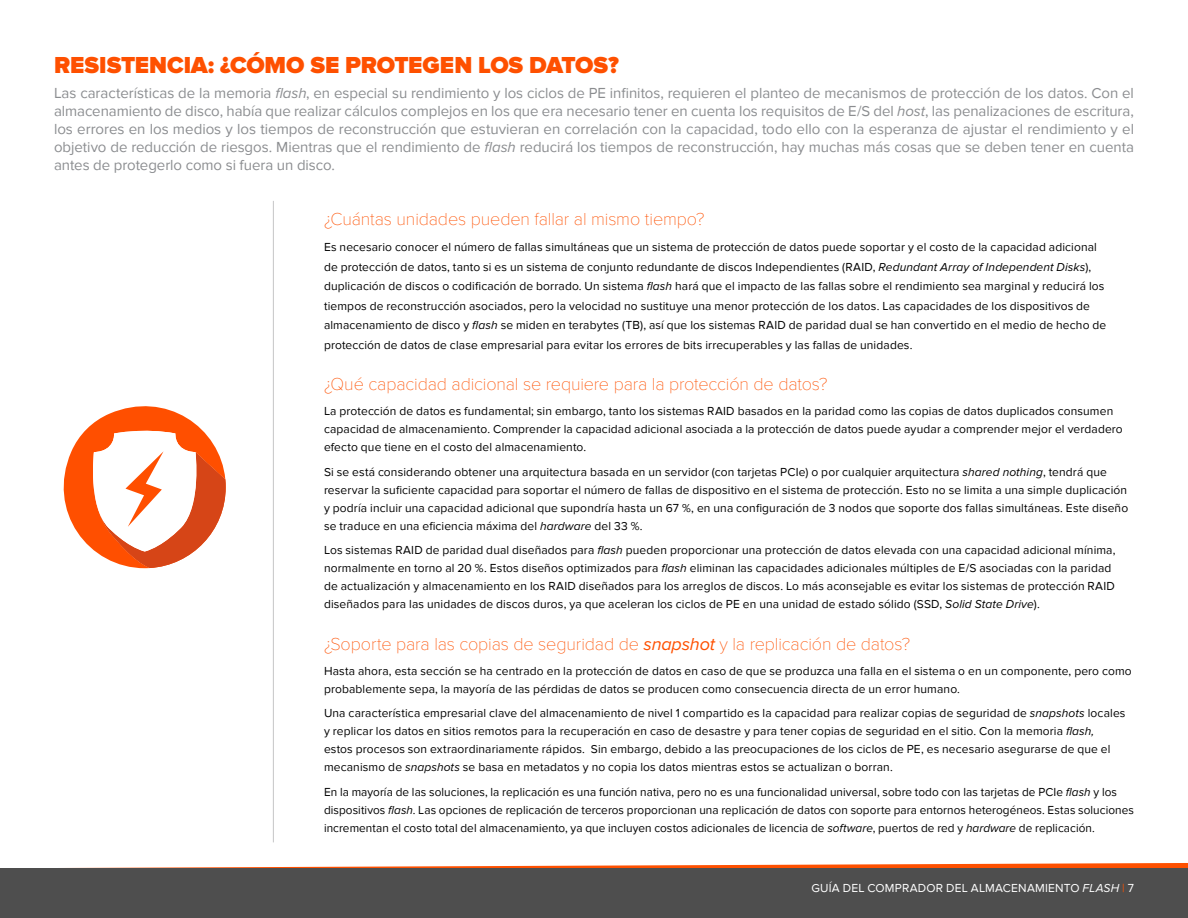
<style>
.page{position:relative;width:1188px;height:918px;background:#fff}
.page>*{position:absolute;margin:0;border:0;box-sizing:border-box;transform-origin:0 0}
.t1{font:900 24px "Proxima Nova";letter-spacing:-.01em;color:#fe5000}
.t2{font:100 18px "Proxima Nova T";letter-spacing:-.01em;color:#fe5000}
.t3{font:15px/18px "Proxima Nova";letter-spacing:-.005em;color:#8b8d90;text-align:justify}
.t4{font:12px/18px "Proxima Nova";letter-spacing:.01em;color:#000}
.t5{font:12px "Proxima Nova";letter-spacing:.015em;color:#fff}
.s1{font-style:italic}
.s2{font-family:"Proxima Nova";font-weight:400;font-style:italic}
.s3{color:#fe5000}
</style>
<div class="page">
<hr style="left:273px;top:201px;width:1px;height:641px;background:#c5c6c7">
<svg style="left:63px;top:406px;width:163px;height:162px"></svg>
<svg style="left:66px;top:863px;width:1122px;height:5px"></svg>
<div style="left:0;top:868px;width:1188px;height:50px;background:#4e4e4e"></div>
<h1 class="t1" style="left:54px;top:51px;width:566px">RESISTENCIA: ¿CÓMO SE PROTEGEN LOS DATOS?</h1>
<p class="t3" style="left:54px;top:84px;width:1082px">Las características de la memoria <span class="s1">flash</span>, en especial su rendimiento y los ciclos de PE infinitos, requieren el planteo de mecanismos de protección de los datos. Con el almacenamiento de disco, había que realizar cálculos complejos en los que era necesario tener en cuenta los requisitos de E/S del <span class="s1">host</span>, las penalizaciones de escritura, los errores en los medios y los tiempos de reconstrucción que estuvieran en correlación con la capacidad, todo ello con la esperanza de ajustar el rendimiento y el objetivo de reducción de riesgos. Mientras que el rendimiento de <span class="s1">flash</span> reducirá los tiempos de reconstrucción, hay muchas más cosas que se deben tener en cuenta antes de protegerlo como si fuera un disco.</p>
<h2 class="t2" style="left:324px;top:208px;width:382px">¿Cuántas unidades pueden fallar al mismo tiempo?</h2>
<p class="t4" style="left:324px;top:237px;width:784px;line-height:19.5px">Es necesario conocer el número de fallas simultáneas que un sistema de protección de datos puede soportar y el costo de la capacidad adicional de protección de datos, tanto si es un sistema de conjunto redundante de discos Independientes (RAID, <span class="s1">Redundant Array of Independent Disks</span>), duplicación de discos o codificación de borrado. Un sistema <span class="s1">flash</span> hará que el impacto de las fallas sobre el rendimiento sea marginal y reducirá los tiempos de reconstrucción asociados, pero la velocidad no sustituye una menor protección de los datos. Las capacidades de los dispositivos de almacenamiento de disco y <span class="s1">flash</span> se miden en terabytes (TB), así que los sistemas RAID de paridad dual se han convertido en el medio de hecho de protección de datos de clase empresarial para evitar los errores de bits irrecuperables y las fallas de unidades.</p>
<h2 class="t2" style="left:324px;top:374px;width:505px">¿Qué capacidad adicional se requiere para la protección de datos?</h2>
<p class="t4" style="left:324px;top:402px;width:800px">La protección de datos es fundamental; sin embargo, tanto los sistemas RAID basados en la paridad como las copias de datos duplicados consumen capacidad de almacenamiento. Comprender la capacidad adicional asociada a la protección de datos puede ayudar a comprender mejor el verdadero efecto que tiene en el costo del almacenamiento.</p>
<p class="t4" style="left:324px;top:463px;width:806px">Si se está considerando obtener una arquitectura basada en un servidor (con tarjetas PCIe) o por cualquier arquitectura <span class="s1">shared nothing</span>, tendrá que reservar la suficiente capacidad para soportar el número de fallas de dispositivo en el sistema de protección. Esto no se limita a una simple duplicación y podría incluir una capacidad adicional que supondría hasta un 67 %, en una configuración de 3 nodos que soporte dos fallas simultáneas. Este diseño se traduce en una eficiencia máxima del <span class="s1">hardware</span> del 33 %.</p>
<p class="t4" style="left:324px;top:542px;width:793px">Los sistemas RAID de paridad dual diseñados para <span class="s1">flash</span> pueden proporcionar una protección de datos elevada con una capacidad adicional mínima, normalmente en torno al 20 %. Estos diseños optimizados para <span class="s1">flash</span> eliminan las capacidades adicionales múltiples de E/S asociadas con la paridad de actualización y almacenamiento en los RAID diseñados para los arreglos de discos. Lo más aconsejable es evitar los sistemas de protección RAID diseñados para las unidades de discos duros, ya que aceleran los ciclos de PE en una unidad de estado sólido (SSD, <span class="s1">Solid State Drive</span>).</p>
<h2 class="t2" style="left:324px;top:634px;width:588px">¿Soporte para las copias de seguridad de <span class="s2">snapshot</span> y la replicación de datos?</h2>
<p class="t4" style="left:324px;top:662px;width:809px">Hasta ahora, esta sección se ha centrado en la protección de datos en caso de que se produzca una falla en el sistema o en un componente, pero como probablemente sepa, la mayoría de las pérdidas de datos se producen como consecuencia directa de un error humano.</p>
<p class="t4" style="left:324px;top:705px;width:803px">Una característica empresarial clave del almacenamiento de nivel 1 compartido es la capacidad para realizar copias de seguridad de <span class="s1">snapshots</span> locales y replicar los datos en sitios remotos para la recuperación en caso de desastre y para tener copias de seguridad en el sitio. Con la memoria <span class="s1">flash, </span>estos procesos son extraordinariamente rápidos. Sin embargo, debido a las preocupaciones de los ciclos de PE, es necesario asegurarse de que el mecanismo de <span class="s1">snapshots</span> se basa en metadatos y no copia los datos mientras estos se actualizan o borran.</p>
<p class="t4" style="left:324px;top:783px;width:811px">En la mayoría de las soluciones, la replicación es una función nativa, pero no es una funcionalidad universal, sobre todo con las tarjetas de PCIe <span class="s1">flash</span> y los dispositivos <span class="s1">flash</span>. Las opciones de replicación de terceros proporcionan una replicación de datos con soporte para entornos heterogéneos. Estas soluciones incrementan el costo total del almacenamiento, ya que incluyen costos adicionales de licencia de <span class="s1">software</span>, puertos de red y <span class="s1">hardware</span> de replicación.</p>
<p class="t5" style="left:811px;top:881px;width:324px">GUÍA DEL COMPRADOR DEL ALMACENAMIENTO <span class="s1">FLASH</span> <span class="s3">|</span> 7</p>
</div>
